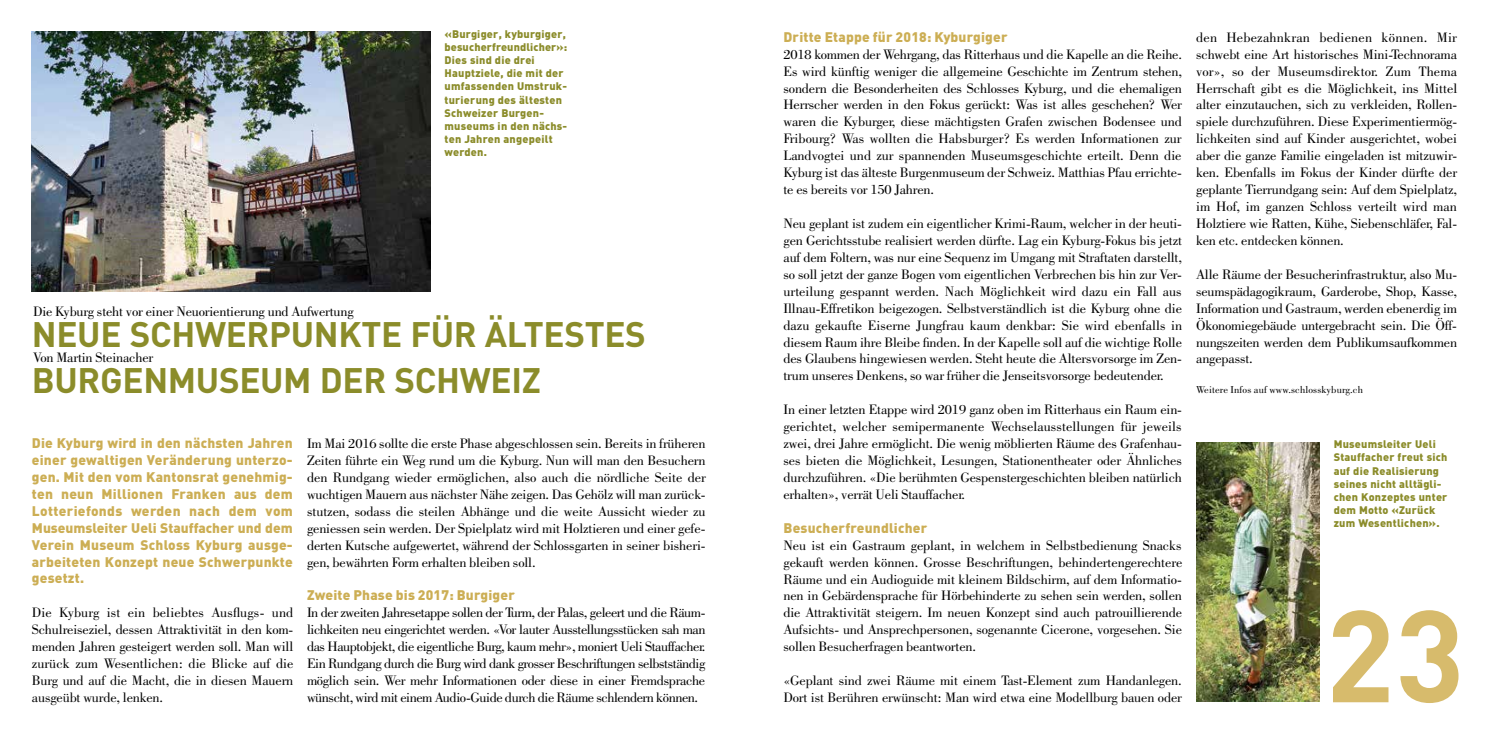
<style>
.page{position:relative;width:1489px;height:734px;background:#fff}
.page>*{position:absolute;margin:0;border:0;box-sizing:border-box;transform-origin:0 0}
.t1{font:700 128.12px "DIN";color:#d7bb6c}
.t2{font:700 35px/46.2px "DIN";letter-spacing:-.01em;color:#8b8c2a}
.t3{font:14.38px/16.9px "Bodoni BT";letter-spacing:-.01em;color:#000;text-align:justify}
.t4{font:900 13.75px/16.9px "DIN";letter-spacing:.015em;color:#ccae54;text-align:justify}
.t5{font:900 10.88px/13.1px "DIN";letter-spacing:.02em;color:#8b8c2a}
.t6{font:10.62px "Bodoni BT";letter-spacing:.01em;color:#000}
</style>
<div class="page">
<img style="left:1196px;top:442px;width:123px;height:259px">
<img style="left:32px;top:32px;width:398px;height:259px">
<p class="t5" style="left:444px;top:27px;width:124px">«Burgiger, kyburgiger, besucherfreundlicher»:<br>Dies sind die drei<br>Hauptziele, die mit der umfassenden Umstruk&shy;turierung des ältesten<br>Schweizer Burgen&shy;museums in den nächs&shy;ten Jahren angepeilt werden.</p>
<p class="t3" style="left:33px;top:303px;width:322px">Die Kyburg steht vor einer Neuorientierung und Aufwertung</p>
<p class="t3" style="left:33px;top:348px;width:122px">Von Martin Steinacher</p>
<h2 class="t2" style="left:32px;top:310px;width:615px">NEUE SCHWERPUNKTE FÜR ÄLTESTES<br>BURGENMUSEUM DER SCHWEIZ</h2>
<p class="t4" style="left:32px;top:434px;width:262px">Die Kyburg wird in den nächsten Jahren einer gewaltigen Veränderung unterzo&shy;gen. Mit den vom Kantonsrat genehmig&shy;ten neun Millionen Franken aus dem Lotteriefonds werden nach dem vom Museumsleiter Ueli Stauffacher und dem Verein Museum Schloss Kyburg ausge&shy;arbeiteten Konzept neue Schwerpunkte gesetzt.</p>
<p class="t3" style="left:32px;top:604px;width:263px">Die Kyburg ist ein beliebtes Ausflugs- und Schulreiseziel, dessen Attraktivität in den kom&shy;menden Jahren gesteigert werden soll. Man will zurück zum Wesentlichen: die Blicke auf die Burg und auf die Macht, die in diesen Mauern ausgeübt wurde, lenken.</p>
<p class="t3" style="left:307px;top:434px;width:400px">Im Mai 2016 sollte die erste Phase abgeschlossen sein. Bereits in früheren Zeiten führte ein Weg rund um die Kyburg. Nun will man den Besuchern den Rundgang wieder ermöglichen, also auch die nördliche Seite der wuchtigen Mauern aus nächster Nähe zeigen. Das Gehölz will man zurück&shy;stutzen, sodass die steilen Abhänge und die weite Aussicht wieder zu geniessen sein werden. Der Spielplatz wird mit Holztieren und einer gefe&shy;derten Kutsche aufgewertet, während der Schlossgarten in seiner bisheri&shy;gen, bewährten Form erhalten bleiben soll.</p>
<p class="t4" style="left:307px;top:586px;width:209px">Zweite Phase bis 2017: Burgiger</p>
<p class="t3" style="left:307px;top:604px;width:400px">In der zweiten Jahresetappe sollen der Turm, der Palas, geleert und die Räum&shy;lichkeiten neu eingerichtet werden. «Vor lauter Ausstellungsstücken sah man das Hauptobjekt, die eigentliche Burg, kaum mehr», moniert Ueli Stauffacher.<br>Ein Rundgang durch die Burg wird dank grosser Beschriftungen selbstständig möglich sein. Wer mehr Informationen oder diese in einer Fremdsprache wünscht, wird mit einem Audio-Guide durch die Räume schlendern können.</p>
<p class="t4" style="left:783px;top:28px;width:225px">Dritte Etappe für 2018: Kyburgiger</p>
<p class="t3" style="left:783px;top:45px;width:400px">2018 kommen der Wehrgang, das Ritterhaus und die Kapelle an die Reihe.<br>Es wird künftig weniger die allgemeine Geschichte im Zentrum stehen, sondern die Besonderheiten des Schlosses Kyburg, und die ehemaligen Herrscher werden in den Fokus gerückt: Was ist alles geschehen? Wer waren die Kyburger, diese mächtigsten Grafen zwischen Bodensee und Fribourg? Was wollten die Habsburger? Es werden Informationen zur Landvogtei und zur spannenden Museumsgeschichte erteilt. Denn die Kyburg ist das älteste Burgenmuseum der Schweiz. Matthias Pfau errichte&shy;te es bereits vor 150 Jahren.</p>
<p class="t3" style="left:783px;top:214px;width:400px">Neu geplant ist zudem ein eigentlicher Krimi-Raum, welcher in der heuti&shy;gen Gerichtsstube realisiert werden dürfte. Lag ein Kyburg-Fokus bis jetzt auf dem Foltern, was nur eine Sequenz im Umgang mit Straftaten darstellt, so soll jetzt der ganze Bogen vom eigentlichen Verbrechen bis hin zur Ver&shy;urteilung gespannt werden. Nach Möglichkeit wird dazu ein Fall aus Illnau-Effretikon beigezogen. Selbstverständlich ist die Kyburg ohne die dazu gekaufte Eiserne Jungfrau kaum denkbar: Sie wird ebenfalls in diesem Raum ihre Bleibe finden. In der Kapelle soll auf die wichtige Rolle des Glaubens hingewiesen werden. Steht heute die Altersvorsorge im Zen&shy;trum unseres Denkens, so war früher die Jenseitsvorsorge bedeutender.</p>
<p class="t3" style="left:783px;top:401px;width:400px">In einer letzten Etappe wird 2019 ganz oben im Ritterhaus ein Raum ein&shy;gerichtet, welcher semipermanente Wechselausstellungen für jeweils zwei, drei Jahre ermöglicht. Die wenig möblierten Räume des Grafenhau&shy;ses bieten die Möglichkeit, Lesungen, Stationentheater oder Ähnliches durchzuführen. «Die berühmten Gespenstergeschichten bleiben natürlich erhalten», verrät Ueli Stauffacher.</p>
<p class="t4" style="left:783px;top:518px;width:145px">Besucherfreundlicher</p>
<p class="t3" style="left:783px;top:536px;width:400px">Neu ist ein Gastraum geplant, in welchem in Selbstbedienung Snacks gekauft werden können. Grosse Beschriftungen, behindertengerechtere Räume und ein Audioguide mit kleinem Bildschirm, auf dem Informatio&shy;nen in Gebärdensprache für Hörbehinderte zu sehen sein werden, sollen die Attraktivität steigern. Im neuen Konzept sind auch patrouillierende Aufsichts- und Ansprechpersonen, sogenannte Cicerone, vorgesehen. Sie sollen Besucherfragen beantworten.</p>
<p class="t3" style="left:783px;top:671px;width:400px">«Geplant sind zwei Räume mit einem Tast-Element zum Handanlegen.<br>Dort ist Berühren erwünscht: Man wird etwa eine Modellburg bauen oder</p>
<p class="t3" style="left:1196px;top:28px;width:262px">den Hebezahnkran bedienen können. Mir schwebt eine Art historisches Mini-Technorama vor», so der Museumsdirektor. Zum Thema Herrschaft gibt es die Möglichkeit, ins Mittel alter einzutauchen, sich zu verkleiden, Rollen&shy;spiele durchzuführen. Diese Experimentiermög&shy;lichkeiten sind auf Kinder ausgerichtet, wobei aber die ganze Familie eingeladen ist mitzuwir&shy;ken. Ebenfalls im Fokus der Kinder dürfte der geplante Tierrundgang sein: Auf dem Spielplatz, im Hof, im ganzen Schloss verteilt wird man Holztiere wie Ratten, Kühe, Siebenschläfer, Fal&shy;ken etc. entdecken können.</p>
<p class="t3" style="left:1196px;top:265px;width:262px">Alle Räume der Besucherinfrastruktur, also Mu&shy;seumspädagogikraum, Garderobe, Shop, Kasse, Information und Gastraum, werden ebenerdig im Ökonomiegebäude untergebracht sein. Die Öff&shy;nungszeiten werden dem Publikumsaufkommen angepasst.</p>
<p class="t6" style="left:1196px;top:383px;width:168px">Weitere Infos auf www.schlosskyburg.ch</p>
<p class="t5" style="left:1333px;top:437px;width:115px">Museumsleiter Ueli<br>Stauffacher freut sich auf die Realisierung seines nicht alltägli&shy;chen Konzeptes unter dem Motto «Zurück zum Wesentlichen».</p>
<h1 class="t1" style="left:1325px;top:572px;width:141px">23</h1>
</div>
